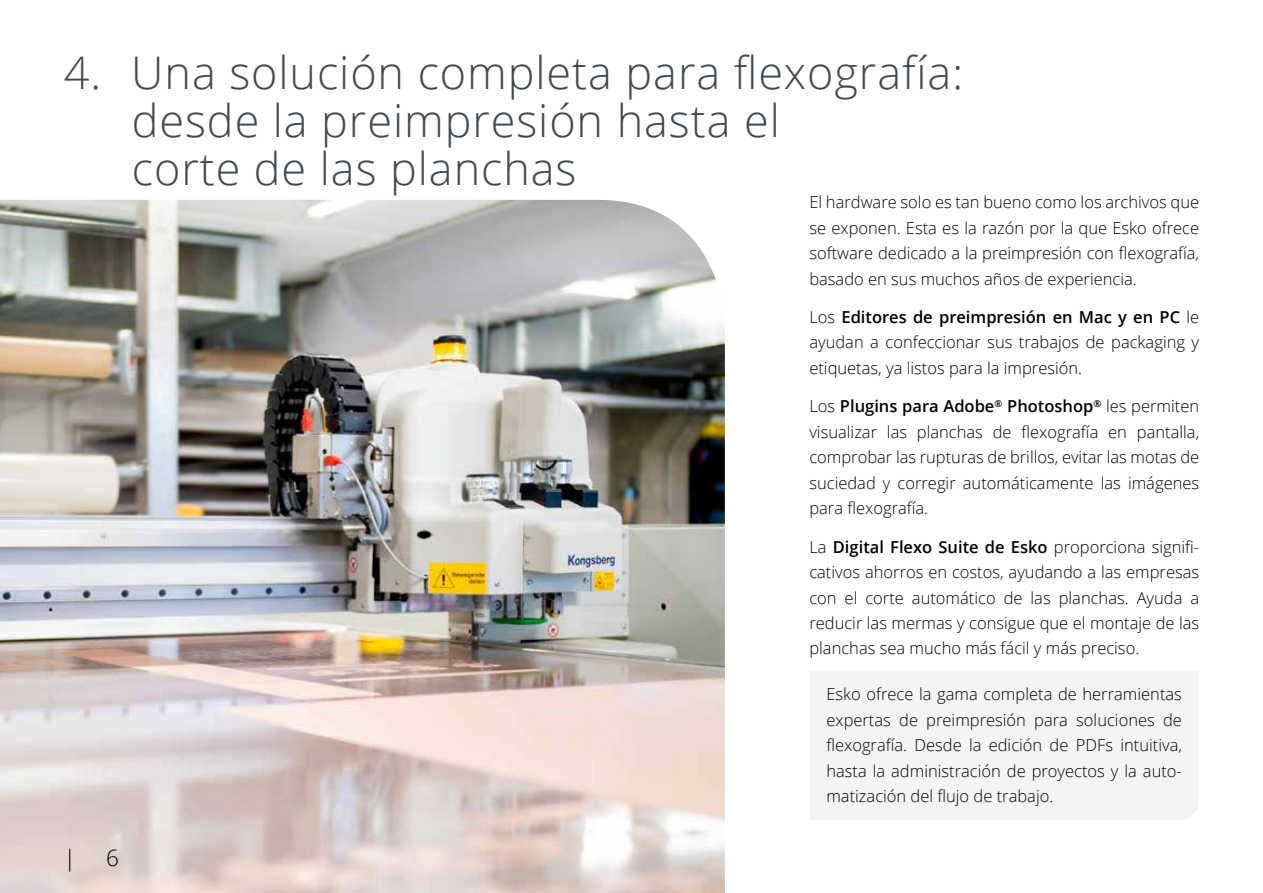
<style>
.page{position:relative;width:1263px;height:893px;background:#fff}
.page>*{position:absolute;margin:0;border:0;box-sizing:border-box;transform-origin:0 0}
.t1{font:300 45px/48px "Open Sans";letter-spacing:.02em;color:#41494f}
.t2{font:300 22.5px "Open Sans";color:#000}
.t3{font:300 16.5px/25.5px "Open Sans";color:#000;text-align:justify}
.s1{font-weight:600}
</style>
<div class="page">
<img style="left:0;top:200px;width:725px;height:693px">
<div style="left:810px;top:671px;width:389px;height:149px;background:#f4f4f4"></div>
<h1 class="t1" style="left:132px;top:48px;width:833px;text-indent:-68px">4. Una solución completa para flexografía: desde la preimpresión hasta el<br>corte de las planchas</h1>
<p class="t3" style="left:809px;top:189px;width:391px">El hardware solo es tan bueno como los archivos que se exponen. Esta es la razón por la que Esko ofrece software dedicado a la preimpresión con flexografía, basado en sus muchos años de experiencia.</p>
<p class="t3" style="left:809px;top:304px;width:391px">Los <span class="s1">Editores de preimpresión en Mac y en PC</span> le ayudan a confeccionar sus trabajos de packaging y etiquetas, ya listos para la impresión.</p>
<p class="t3" style="left:809px;top:393px;width:391px">Los <span class="s1">Plugins para Adobe</span><sup>®</sup> <span class="s1">Photoshop</span><sup>®</sup> les permiten visualizar las planchas de flexografía en pantalla, comprobar las rupturas de brillos, evitar las motas de suciedad y corregir automáticamente las imágenes para flexografía.</p>
<p class="t3" style="left:809px;top:533px;width:391px">La <span class="s1">Digital Flexo Suite de Esko</span> proporciona signifi&shy;cativos ahorros en costos, ayudando a las empresas con el corte automático de las planchas. Ayuda a reducir las mermas y consigue que el montaje de las planchas sea mucho más fácil y más preciso.</p>
<h2 class="t2" style="left:64px;top:842px;width:14px">|</h2>
<h2 class="t2" style="left:106px;top:842px;width:14px">6</h2>
<p class="t3" style="left:826px;top:681px;width:357px">Esko ofrece la gama completa de herramientas expertas de preimpresión para soluciones de flexografía. Desde la edición de PDFs intuitiva, hasta la administración de proyectos y la auto&shy;matización del flujo de trabajo.</p>
</div>
